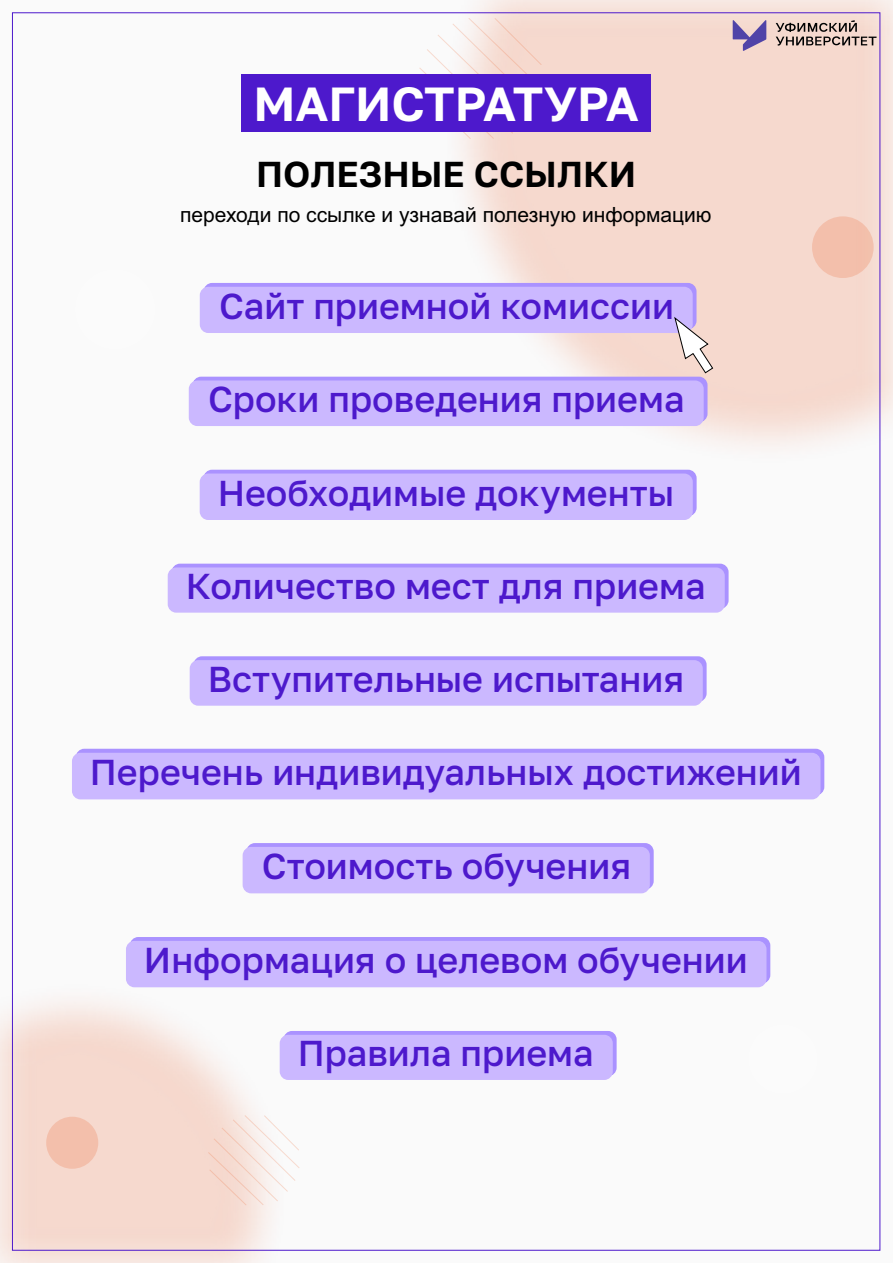
<style>
.page{position:relative;width:893px;height:1263px;background:#fff}
.page>*{position:absolute;margin:0;border:0;box-sizing:border-box;transform-origin:0 0}
.t1{font:600 47.85px "Golos Text";color:#fff}
.t2{font:500 36px "Golos Text";color:#4d19cc}
.t3{font:600 36px "Golos Text";color:#000}
.t4{font:21px "Arial";color:#000}
</style>
<div class="page">
<div style="left:0;top:0;width:893px;height:1263px;background:#e8e8e8;opacity:.2"></div>
<img style="left:430px;top:0;width:463px;height:475px">
<div style="left:812px;top:216px;width:62px;height:62px;background:#f3bfab;border-radius:50%"></div>
<div style="left:75px;top:269px;width:80px;height:81px;background:#fff;border-radius:50%"></div>
<div style="left:46px;top:1117px;width:52px;height:52px;background:#f3bfab;border-radius:50%"></div>
<div style="left:748px;top:1024px;width:70px;height:70px;background:#fff;border-radius:50%"></div>
<svg style="left:419px;top:18px;width:123px;height:121px"></svg>
<svg style="left:208px;top:1115px;width:91px;height:90px"></svg>
<svg style="left:488px;top:987px;width:123px;height:93px"></svg>
<div style="left:241px;top:75px;width:410px;height:57px;background:#4d19cc"></div>
<div style="left:204px;top:283px;width:492px;height:46px;background:#aa92ff;border-radius:9px"></div>
<div style="left:193px;top:377px;width:514px;height:45px;background:#aa92ff;border-radius:9px"></div>
<div style="left:203px;top:470px;width:494px;height:46px;background:#aa92ff;border-radius:9px"></div>
<div style="left:172px;top:564px;width:557px;height:45px;background:#aa92ff;border-radius:9px"></div>
<div style="left:194px;top:656px;width:513px;height:46px;background:#aa92ff;border-radius:9px"></div>
<div style="left:246px;top:843px;width:408px;height:46px;background:#aa92ff;border-radius:9px"></div>
<div style="left:130px;top:937px;width:640px;height:46px;background:#aa92ff;border-radius:9px"></div>
<div style="left:283px;top:1031px;width:334px;height:45px;background:#aa92ff;border-radius:9px"></div>
<div style="left:76px;top:749px;width:748px;height:46px;background:#aa92ff;border-radius:9px"></div>
<div style="left:72px;top:753px;width:748px;height:46px;background:#cbb8ff;border-radius:9px"></div>
<div style="left:200px;top:287px;width:493px;height:46px;background:#cbb8ff;border-radius:9px"></div>
<div style="left:189px;top:380px;width:515px;height:46px;background:#cbb8ff;border-radius:9px"></div>
<div style="left:200px;top:473px;width:493px;height:47px;background:#cbb8ff;border-radius:9px"></div>
<div style="left:168px;top:567px;width:557px;height:46px;background:#cbb8ff;border-radius:9px"></div>
<div style="left:190px;top:660px;width:513px;height:46px;background:#cbb8ff;border-radius:9px"></div>
<div style="left:243px;top:847px;width:407px;height:46px;background:#cbb8ff;border-radius:9px"></div>
<div style="left:126px;top:941px;width:640px;height:46px;background:#cbb8ff;border-radius:9px"></div>
<div style="left:280px;top:1035px;width:333px;height:45px;background:#cbb8ff;border-radius:9px"></div>
<svg style="left:674px;top:317px;width:39px;height:56px"></svg>
<svg style="left:776px;top:20px;width:100px;height:26px;background:#b7a29b"></svg>
<svg style="left:733px;top:20px;width:33px;height:31px"></svg>
<h1 class="t1" style="left:253px;top:84px;width:387px">МАГИСТРАТУРА</h1>
<p class="t3" style="left:256px;top:160px;width:381px">ПОЛЕЗНЫЕ ССЫЛКИ</p>
<p class="t4" style="left:180px;top:207px;width:533px">переходи по ссылке и узнавай полезную информацию</p>
<p class="t2" style="left:219px;top:292px;width:456px">Сайт приемной комиссии</p>
<p class="t2" style="left:208px;top:385px;width:478px">Сроки проведения приема</p>
<p class="t2" style="left:218px;top:478px;width:458px">Необходимые документы</p>
<p class="t2" style="left:186px;top:571px;width:521px">Количество мест для приема</p>
<p class="t2" style="left:208px;top:664px;width:478px">Вступительные испытания</p>
<p class="t2" style="left:90px;top:757px;width:713px">Перечень индивидуальных достижений</p>
<p class="t2" style="left:262px;top:851px;width:371px">Стоимость обучения</p>
<p class="t2" style="left:144px;top:945px;width:605px">Информация о целевом обучении</p>
<p class="t2" style="left:298px;top:1038px;width:297px">Правила приема</p>
</div>
